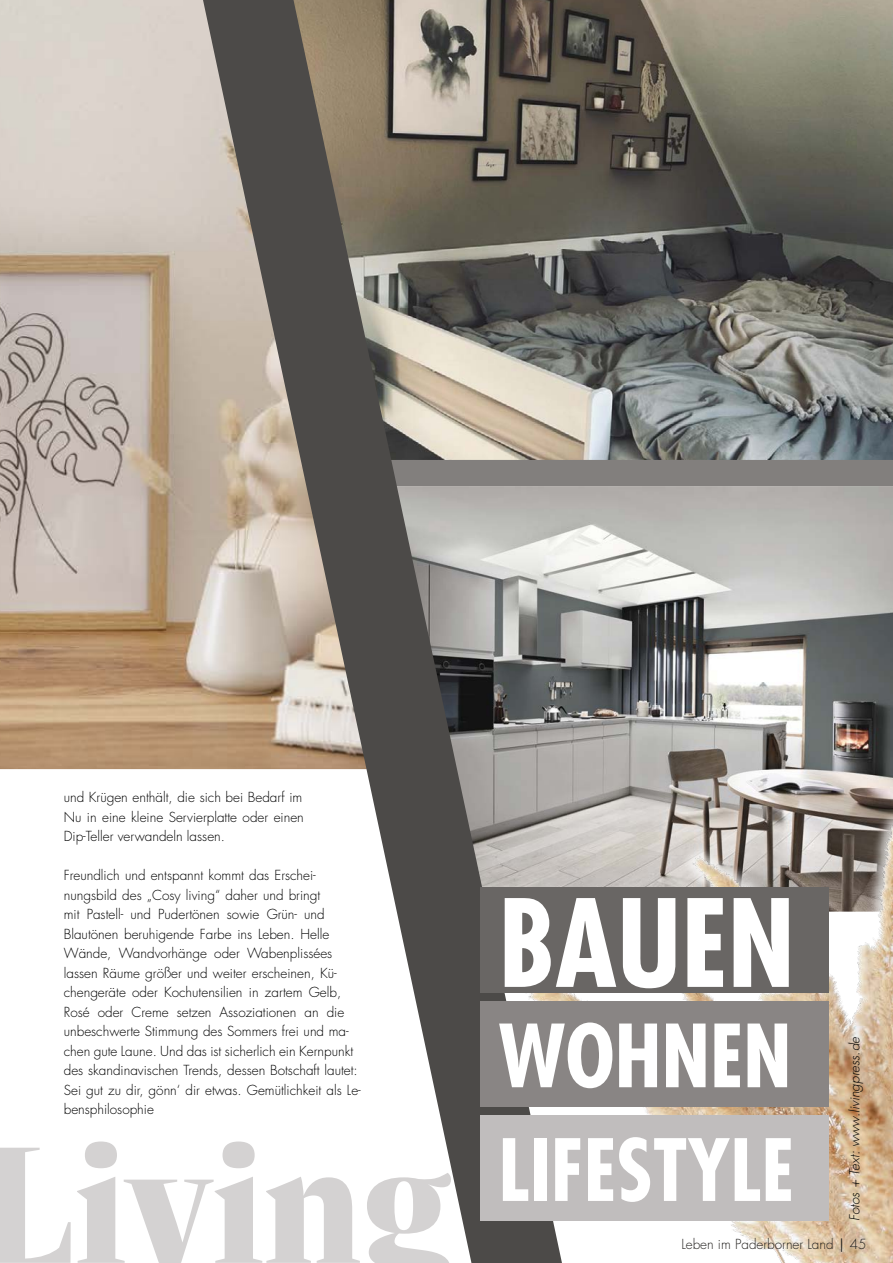
<style>
.page{position:relative;width:893px;height:1263px;background:#fff}
.page>*{position:absolute;margin:0;border:0;box-sizing:border-box;transform-origin:0 0}
.t1{font:800 168.75px "Dashiell Fine";color:#d4d2d2}
.t2{font:700 condensed 117.75px "Futura";color:#fff}
.t3{font:700 condensed 84.45px "Futura";color:#fff}
.t4{font:700 condensed 83.25px "Futura";color:#fff}
.t5{font:300 13.5px/19.5px "Futura";color:#000;text-align:justify}
.t6{font:italic 300 13.5px "Futura";color:#000}
.t7{font:300 13.5px "Futura";color:#252321}
.s1{font-weight:400}
</style>
<div class="page">
<div style="left:352px;top:422px;width:541px;height:64px;background:#827f7d"></div>
<img style="left:562px;top:486px;width:331px;height:275px">
<img style="left:0;top:0;width:203px;height:769px">
<img style="left:562px;top:0;width:331px;height:460px">
<svg style="left:203px;top:0;width:359px;height:1068px"></svg>
<img style="left:430px;top:761px;width:463px;height:502px">
<div style="left:480px;top:887px;width:349px;height:106px;background:#696664"></div>
<div style="left:480px;top:1001px;width:349px;height:106px;background:#898584"></div>
<div style="left:480px;top:1115px;width:349px;height:106px;background:#c0bdbd"></div>
<p class="t5" style="left:64px;top:788px;width:242px">und Krügen enthält, die sich bei Bedarf im Nu in eine kleine Servierplatte oder einen Dip-Teller verwandeln lassen.</p>
<p class="t5" style="left:64px;top:866px;width:299px;text-align:left">Freundlich und entspannt kommt das Erschei&shy;nungsbild des „Cosy living“ daher und bringt<br>mit Pastell- und Pudertönen sowie Grün- und Blautönen beruhigende Farbe ins Leben. Helle Wände, Wandvorhänge oder Wabenplissées lassen Räume größer und weiter erscheinen, Kü&shy;chengeräte oder Kochutensilien in zartem Gelb, Rosé oder Creme setzen Assoziationen an die unbeschwerte Stimmung des Sommers frei und ma&shy;chen gute Laune. Und das ist sicherlich ein Kernpunkt des skandinavischen Trends, dessen Botschaft lautet:<br>Sei gut zu dir, gönn‘ dir etwas. Gemütlichkeit als Le&shy;bensphilosophie</p>
<h1 class="t1" style="left:-25px;top:1102px;width:478px">Living</h1>
<h2 class="t2" style="left:498px;top:870px;width:298px">BAUEN</h2>
<h3 class="t3" style="left:498px;top:1004px;width:295px">WOHNEN</h3>
<p class="t6" style="left:846px;top:1221px;width:186px;rotate:-90deg">Fotos + Text: www.livingpress.de</p>
<h3 class="t4" style="left:498px;top:1118px;width:297px">LIFESTYLE</h3>
<p class="t7" style="left:681px;top:1236px;width:187px">Leben im Paderborner Land <span class="s1">|</span> 45</p>
</div>
